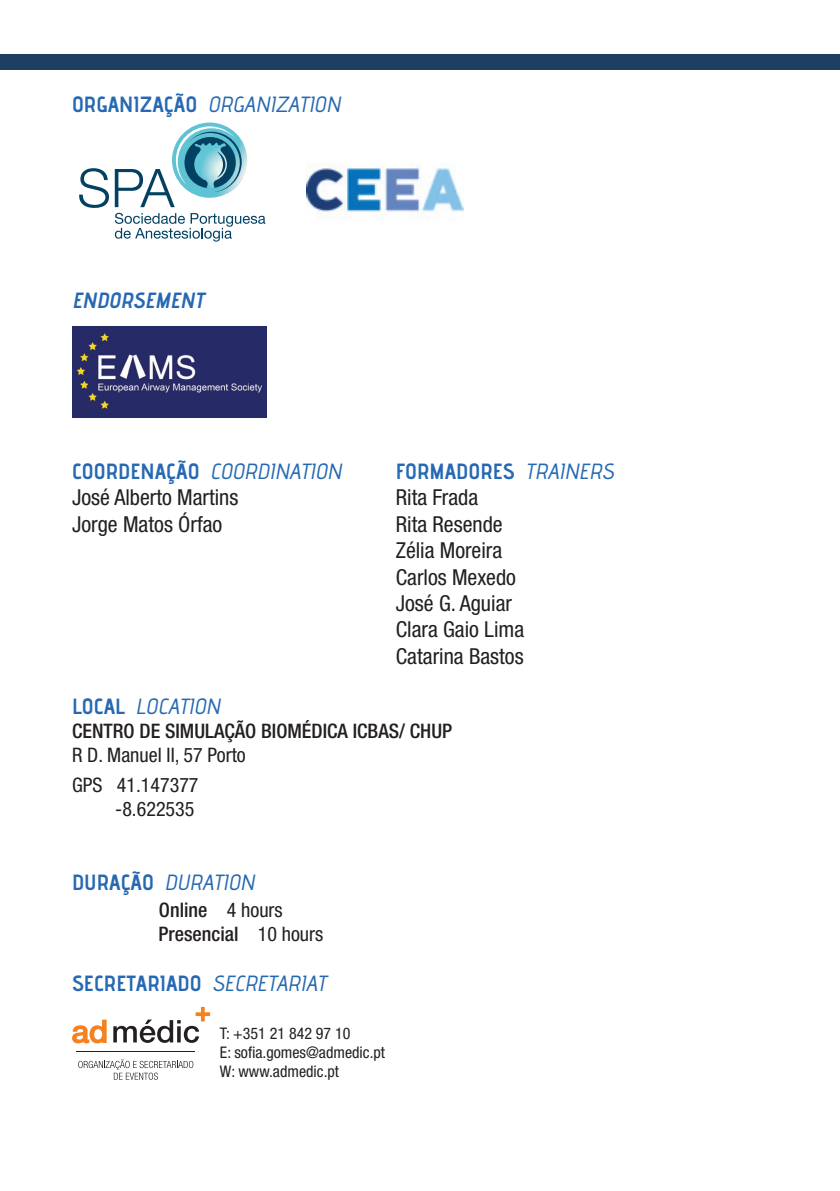
<style>
.page{position:relative;width:840px;height:1191px;background:#fff}
.page>*{position:absolute;margin:0;border:0;box-sizing:border-box;transform-origin:0 0}
.t1{font:condensed 22px/26.4px "Helvetica Neue LT Std";color:#231f20}
.t2{font:italic 22px "advent Bd 1";color:#2669b2}
.t3{font:22px "advent Bd 3";color:#2669b2}
.t4{font:italic 22px "advent Bd 3";color:#2669b2}
.t5{font:500 condensed 20px/24px "Helvetica Neue LT Std";color:#231f20}
.t6{font:condensed 20px/29.6px "Helvetica Neue LT Std";color:#231f20}
.t7{font:condensed 16px/19.2px "Helvetica Neue LT Std";color:#231f20}
.s1{font-family:"advent Bd 3";font-style:normal}
.s2{font-family:"advent Bd 1";font-style:italic}
.s3{font-weight:400}
</style>
<div class="page">
<div style="left:1px;top:54px;width:838px;height:16px;background:#1e3f64"></div>
<svg style="left:72px;top:1019px;width:35px;height:24px"></svg>
<hr style="left:77px;top:1051px;width:118px;height:1px;background:#231f20">
<svg style="left:113px;top:1007px;width:97px;height:36px"></svg>
<svg style="left:79px;top:1059px;width:114px;height:20px"></svg>
<svg style="left:79px;top:168px;width:30px;height:40px"></svg>
<svg style="left:115px;top:213px;width:150px;height:29px"></svg>
<svg style="left:115px;top:123px;width:132px;height:84px"></svg>
<img style="left:306px;top:164px;width:157px;height:52px">
<img style="left:72px;top:326px;width:195px;height:91px">
<p class="t2" style="left:72px;top:90px;width:274px"><span class="s1">O R G A N I Z A ÇÃ O</span> ORGANIZATION</p>
<p class="t4" style="left:72px;top:287px;width:138px">ENDORSEMENT</p>
<p class="t2" style="left:72px;top:458px;width:275px"><span class="s1">C O O R D E N A ÇÃ O</span> COORDINATION</p>
<p class="t1" style="left:72px;top:484px;width:168px">José Alberto Martins<br>Jorge Matos Órfao</p>
<p class="t3" style="left:395px;top:458px;width:224px">FORMADORES <span class="s2">TRAINERS</span></p>
<p class="t1" style="left:395px;top:484px;width:130px">Rita Frada<br>Rita Resende<br>Zélia Moreira<br>Carlos Mexedo<br>José G. Aguiar<br>Clara Gaio Lima<br>Catarina Bastos</p>
<p class="t2" style="left:72px;top:693px;width:154px"><span class="s1">L O CA L</span> LOCATION</p>
<p class="t5" style="left:72px;top:719px;width:381px">CENTRO DE SIMULAÇÃO BIOMÉDICA ICBAS/ CHUP</p>
<p class="t6" style="left:72px;top:740px;width:175px">R D. Manuel II, 57 Porto<br>GPS 41.147377</p>
<p class="t6" style="left:115px;top:794px;width:81px">-8.622535</p>
<p class="t2" style="left:72px;top:869px;width:189px"><span class="s1">D U R A ÇÃ O</span> DURATION</p>
<p class="t5" style="left:158px;top:897px;width:166px">Online <span class="s3">4 hours<br></span>Presencial <span class="s3">10 hours</span></p>
<p class="t3" style="left:72px;top:970px;width:260px">SECRETARIADO <span class="s2">SECRETARIAT</span></p>
<p class="t7" style="left:220px;top:1023px;width:166px">T: +351 21 842 97 10<br>E: sofia.gomes@admedic.pt<br>W: www.admedic.pt</p>
</div>
